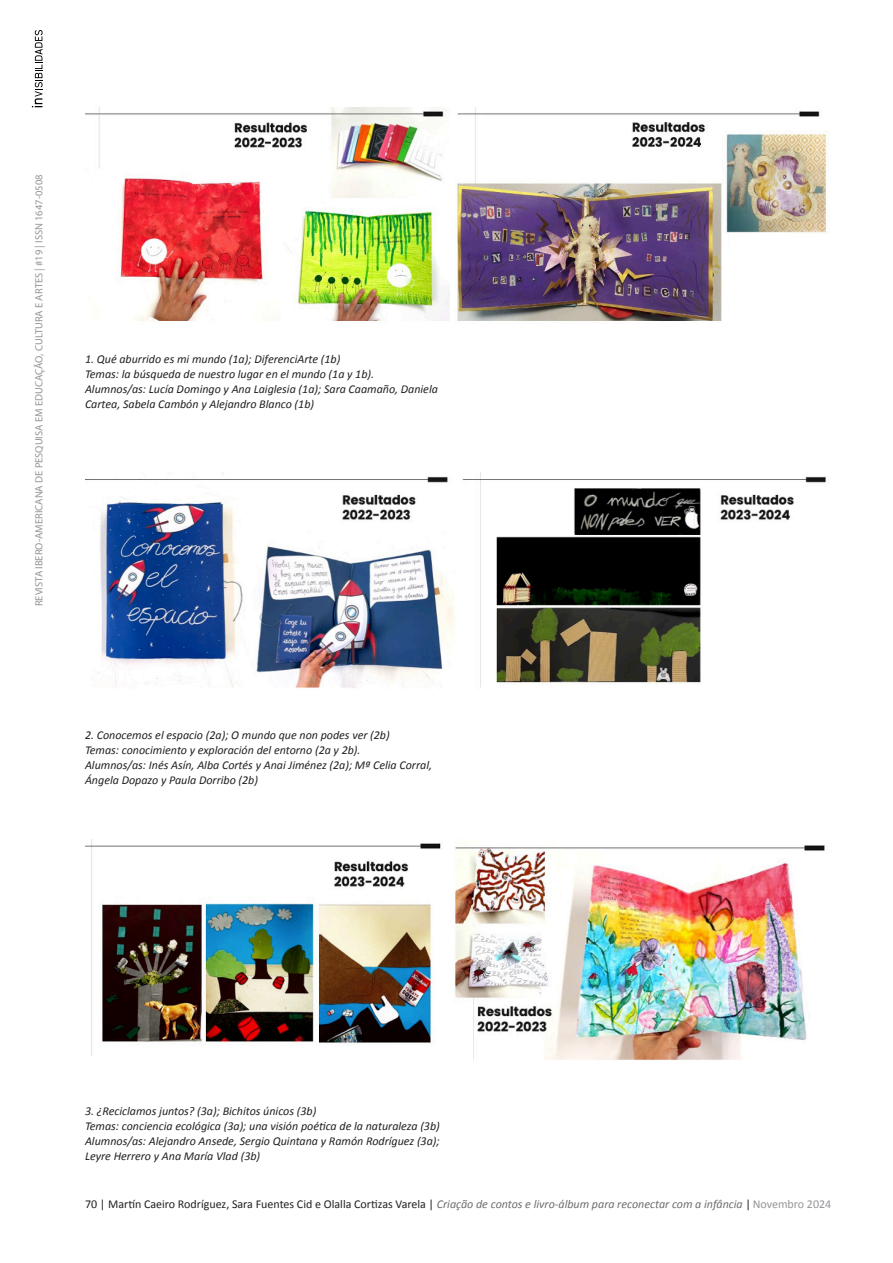
<style>
.page{position:relative;width:893px;height:1263px;background:#fff}
.page>*{position:absolute;margin:0;border:0;box-sizing:border-box;transform-origin:0 0}
.t1{font:italic 12px/15px "Calibri";color:#231f20}
.artigo_texto{font:12px "Calibri";color:#231f20}
.t2{font:10.5px "Myriad Pro";color:#939598}
.s1{font-style:italic;color:#6c6d70}
.s2{color:#939598}
</style>
<div class="page">
<svg style="left:32px;top:30px;width:11px;height:77px"></svg>
<img style="left:85px;top:107px;width:744px;height:214px">
<img style="left:85px;top:473px;width:741px;height:215px">
<img style="left:85px;top:840px;width:740px;height:220px">
<p class="t2" style="left:33px;top:606px;width:433px;rotate:-90deg">REVISTA IBERO-AMERICANA DE PESQUISA EM EDUCAÇÃO, CULTURA E ARTES | #19 | ISSN 1647-0508</p>
<p class="t1" style="left:85px;top:351px;width:257px">1. Qué aburrido es mi mundo (1a); DiferenciArte (1b)</p>
<p class="t1" style="left:85px;top:366px;width:291px">Temas: la búsqueda de nuestro lugar en el mundo (1a y 1b).</p>
<p class="t1" style="left:85px;top:381px;width:354px">Alumnos/as: Lucía Domingo y Ana Laiglesia (1a); Sara Caamaño, Daniela<br>Cartea, Sabela Cambón y Alejandro Blanco (1b)</p>
<p class="t1" style="left:85px;top:727px;width:306px">2. Conocemos el espacio (2a); O mundo que non podes ver (2b)</p>
<p class="t1" style="left:85px;top:742px;width:277px">Temas: conocimiento y exploración del entorno (2a y 2b).</p>
<p class="t1" style="left:85px;top:757px;width:349px">Alumnos/as: Inés Asín, Alba Cortés y Anai Jiménez (2a); Mª Celia Corral,<br>Ángela Dopazo y Paula Dorribo (2b)</p>
<p class="t1" style="left:85px;top:1103px;width:233px">3. ¿Reciclamos juntos? (3a); Bichitos únicos (3b)</p>
<p class="t1" style="left:85px;top:1118px;width:356px">Temas: conciencia ecológica (3a); una visión poética de la naturaleza (3b)</p>
<p class="t1" style="left:85px;top:1133px;width:356px">Alumnos/as: Alejandro Ansede, Sergio Quintana y Ramón Rodríguez (3a);<br>Leyre Herrero y Ana María Vlad (3b)</p>
<p class="artigo_texto" style="left:85px;top:1197px;width:748px">70 | Martín Caeiro Rodríguez, Sara Fuentes Cid e Olalla Cortizas Varela | <span class="s1">Criação de contos e livro-álbum para reconectar com a infância</span> | <span class="s2">Novembro 2024</span></p>
</div>
